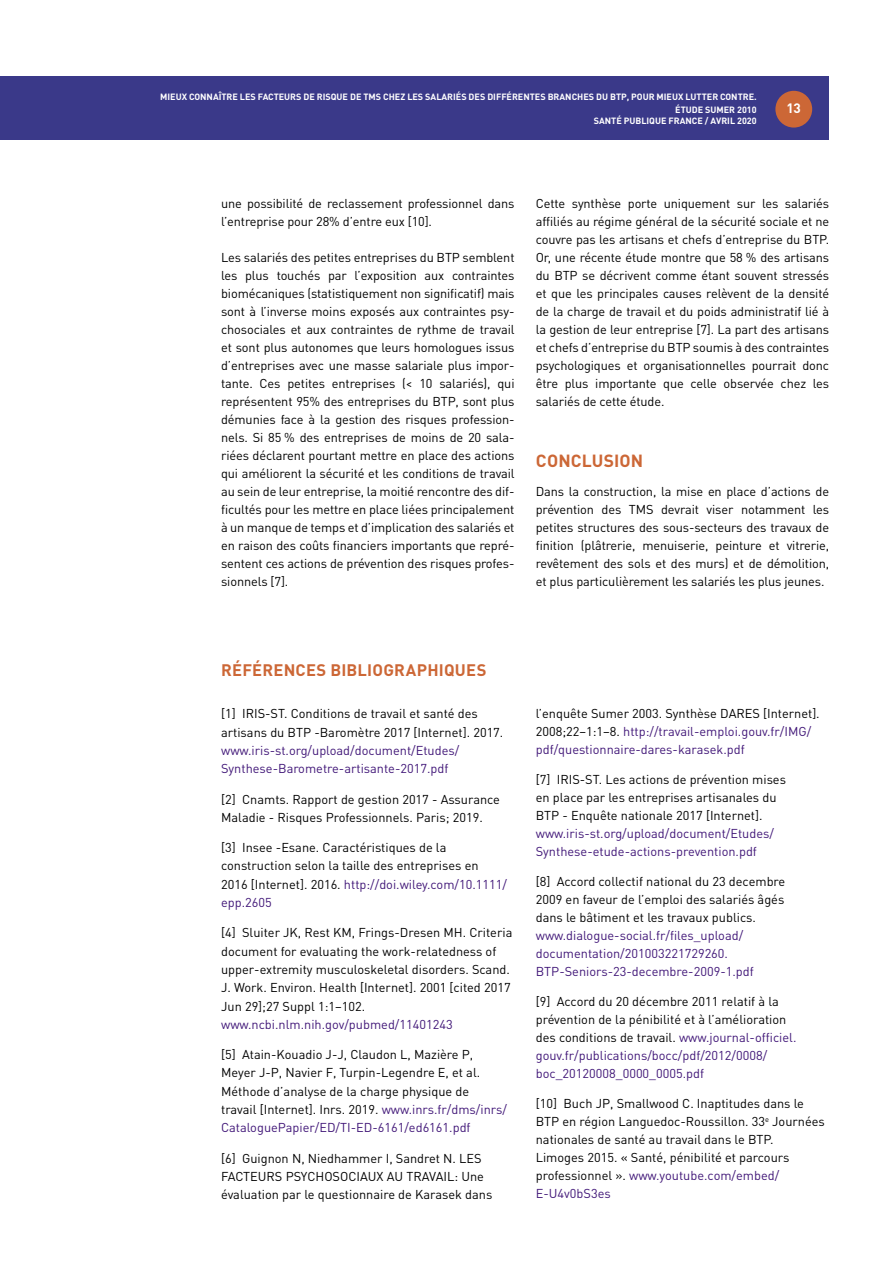
<style>
.page{position:relative;width:893px;height:1263px;background:#fff}
.page>*{position:absolute;margin:0;border:0;box-sizing:border-box;transform-origin:0 0}
.t1{font:700 17.4px "DIN Pro";letter-spacing:.01em;color:#cc6736}
.t2{font:700 16.5px "DIN Pro";letter-spacing:.015em;color:#cc6736}
.t3{font:700 13.5px "DIN Pro";color:#fff}
.t4{font:12.75px/18px "DIN Pro";color:#000}
.t5{font:12.75px/18px "DIN Pro";color:#411778}
.t6{font:700 9px/11.9px "DIN Pro";color:#fff;text-align:right}
.s1{color:#411778}
.s2{color:#000}
</style>
<div class="page">
<div style="left:0;top:77px;width:829px;height:63px;background:#3a3989"></div>
<div style="left:775px;top:91px;width:37px;height:37px;background:#cc6736;border-radius:50%"></div>
<p class="t6" style="left:160px;top:91px;width:598px">MIEUX CONNAÎTRE LES FACTEURS DE RISQUE DE TMS CHEZ LES SALARIÉS DES DIFFÉRENTES BRANCHES DU BTP, POUR MIEUX LUTTER CONTRE.<br>ÉTUDE SUMER 2010<br>SANTÉ PUBLIQUE FRANCE / AVRIL 2020</p>
<p class="t3" style="left:786px;top:99px;width:16px">13</p>
<p class="t4" style="left:221px;top:194px;width:295px">une possibilité de reclassement professionnel dans l’entreprise pour 28% d’entre eux [10].</p>
<p class="t4" style="left:221px;top:248px;width:295px;text-align:justify">Les salariés des petites entreprises du BTP semblent les plus touchés par l’exposition aux contraintes biomécaniques (statistiquement non signifcatif) mais sont à l’inverse moins exposés aux contraintes psy‑ chosociales et aux contraintes de rythme de travail et sont plus autonomes que leurs homologues issus d’entreprises avec une masse salariale plus impor‑ tante. Ces petites entreprises (&lt; 10 salariés), qui représentent 95% des entreprises du BTP, sont plus démunies face à la gestion des risques profession‑ nels. Si 85 % des entreprises de moins de 20 sala‑ riées déclarent pourtant mettre en place des actions qui améliorent la sécurité et les conditions de travail au sein de leur entreprise, la moitié rencontre des dif‑ fcultés pour les mettre en place liées principalement à un manque de temps et d’implication des salariés et en raison des coûts fnanciers importants que repré‑ sentent ces actions de prévention des risques profes‑ sionnels [7].</p>
<p class="t4" style="left:536px;top:194px;width:295px;text-align:justify">Cette synthèse porte uniquement sur les salariés affliés au régime général de la sécurité sociale et ne couvre pas les artisans et chefs d’entreprise du BTP.<br>Or, une récente étude montre que 58 % des artisans du BTP se décrivent comme étant souvent stressés et que les principales causes relèvent de la densité de la charge de travail et du poids administratif lié à la gestion de leur entreprise [7]. La part des artisans et chefs d’entreprise du BTP soumis à des contraintes psychologiques et organisationnelles pourrait donc être plus importante que celle observée chez les salariés de cette étude.</p>
<h4 class="t1" style="left:536px;top:449px;width:109px">CONCLUSION</h4>
<p class="t4" style="left:536px;top:482px;width:295px;text-align:justify">Dans la construction, la mise en place d’actions de prévention des TMS devrait viser notamment les petites structures des sous‑secteurs des travaux de fnition (plâtrerie, menuiserie, peinture et vitrerie, revêtement des sols et des murs) et de démolition, et plus particulièrement les salariés les plus jeunes.</p>
<h4 class="t2" style="left:221px;top:659px;width:267px">RÉFÉRENCES BIBLIOGRAPHIQUES</h4>
<p class="t4" style="left:221px;top:704px;width:284px">[1] IRIS‑ST. Conditions de travail et santé des artisans du BTP ‑Baromètre 2017 [Internet]. 2017.</p>
<p class="t5" style="left:221px;top:741px;width:240px">www.iris‑st.org/upload/document/Etudes/<br>Synthese‑Barometre‑artisante‑2017.pdf</p>
<p class="t4" style="left:221px;top:789px;width:280px">[2] Cnamts. Rapport de gestion 2017 ‑ Assurance<br>Maladie ‑ Risques Professionnels. Paris; 2019.</p>
<p class="t4" style="left:221px;top:838px;width:287px">[3] Insee ‑Esane. Caractéristiques de la construction selon la taille des entreprises en 2016 [Internet]. 2016. <span class="s1">http://doi.wiley.com/10.1111/ epp.2605</span></p>
<p class="t4" style="left:221px;top:923px;width:293px">[4] Sluiter JK, Rest KM, Frings‑Dresen MH. Criteria document for evaluating the work‑relatedness of upper‑extremity musculoskeletal disorders. Scand.</p>
<p class="t4" style="left:221px;top:978px;width:291px">J. Work. Environ. Health [Internet]. 2001 [cited 2017<br>Jun 29];27 Suppl 1:1–102.</p>
<p class="t5" style="left:221px;top:1015px;width:233px">www.ncbi.nlm.nih.gov/pubmed/11401243</p>
<p class="t4" style="left:221px;top:1045px;width:287px">[5] Atain‑Kouadio J‑J, Claudon L, Mazière P, Meyer J‑P, Navier F, Turpin‑Legendre E, et al.<br>Méthode d’analyse de la charge physique de travail [Internet]. Inrs. 2019. <span class="s1">www.inrs.fr/dms/inrs/ CataloguePapier/ED/TI‑ED‑6161/ed6161.pdf</span></p>
<p class="t4" style="left:221px;top:1148px;width:273px">[6] Guignon N, Niedhammer I, Sandret N. LES<br>FACTEURS PSYCHOSOCIAUX AU TRAVAIL: Une évaluation par le questionnaire de Karasek dans</p>
<p class="t5" style="left:536px;top:704px;width:285px"><span class="s2">l’enquête Sumer 2003. Synthèse DARES [Internet].<br>2008;22–1:1–8.</span> http://travail‑emploi.gouv.fr/IMG/ pdf/questionnaire‑dares‑karasek.pdf</p>
<p class="t4" style="left:536px;top:770px;width:252px">[7] IRIS‑ST. Les actions de prévention mises en place par les entreprises artisanales du<br>BTP ‑ Enquête nationale 2017 [Internet].</p>
<p class="t5" style="left:536px;top:824px;width:240px">www.iris‑st.org/upload/document/Etudes/<br>Synthese‑etude‑actions‑prevention.pdf</p>
<p class="t4" style="left:536px;top:872px;width:251px;text-align:justify">[8] Accord collectif national du 23 decembre 2009 en faveur de l’emploi des salariés âgés dans le bâtiment et les travaux publics.</p>
<p class="t5" style="left:536px;top:926px;width:219px">www.dialogue‑social.fr/fles_upload/ documentation/201003221729260.<br>BTP‑Seniors‑23‑decembre‑2009‑1.pdf</p>
<p class="t4" style="left:536px;top:992px;width:262px">[9] Accord du 20 décembre 2011 relatif à la prévention de la pénibilité et à l’amélioration des conditions de travail. <span class="s1">www.journal‑offciel. gouv.fr/publications/bocc/pdf/2012/0008/ boc_20120008_0000_0005.pdf</span></p>
<p class="t4" style="left:536px;top:1094px;width:291px">[10] Buch JP, Smallwood C. Inaptitudes dans le BTP en région Languedoc‑Roussillon. 33<sup>e</sup> Journées nationales de santé au travail dans le BTP.<br>Limoges 2015. « Santé, pénibilité et parcours professionnel ». <span class="s1">www.youtube.com/embed/ E‑U4v0bS3es</span></p>
</div>
